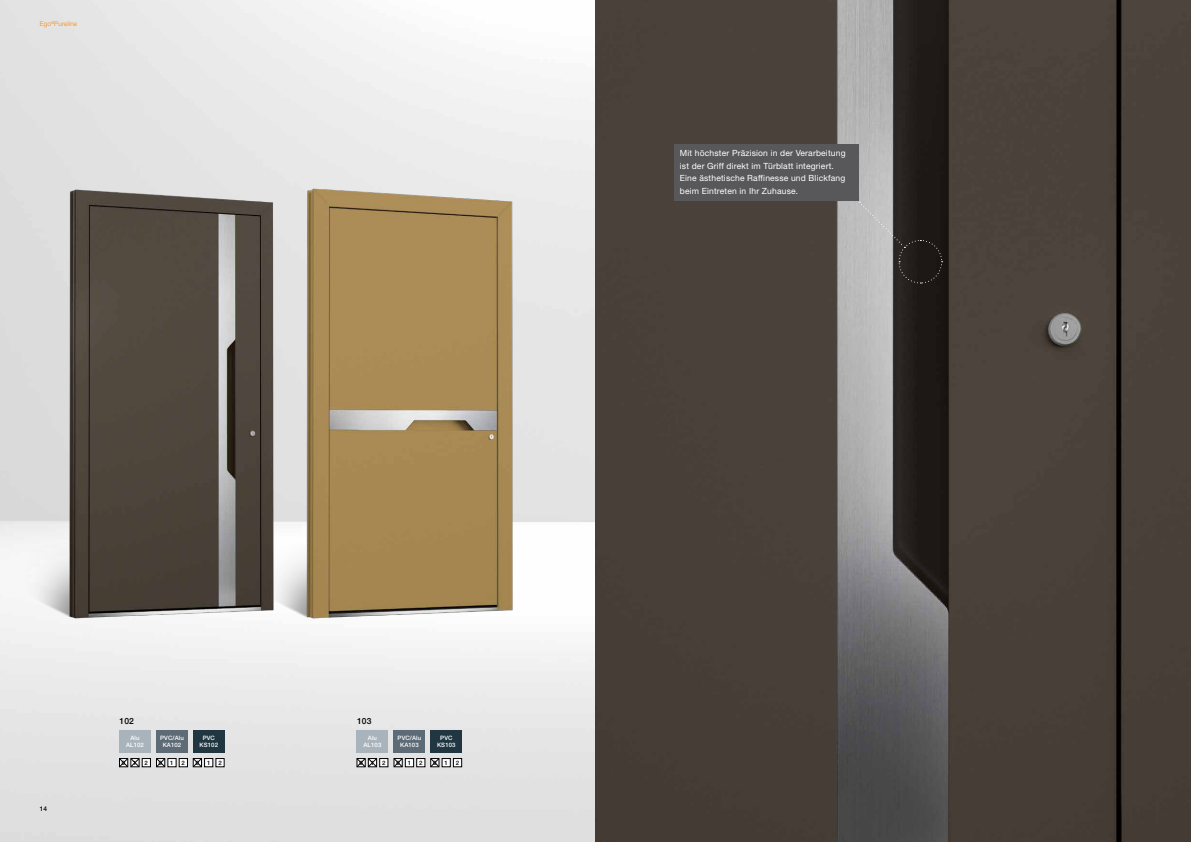
<style>
.page{position:relative;width:1191px;height:842px;background:#fff}
.page>*{position:absolute;margin:0;border:0;box-sizing:border-box;transform-origin:0 0}
.t1{font:8.5px/12.5px "Helvetica Neue LT Std";letter-spacing:.02em;color:#fff}
.t2{font:500 8.5px "Helvetica Neue LT Std";letter-spacing:.02em;color:#000}
.t3{font:300 6.5px "Helvetica Neue LT Std";letter-spacing:.02em;color:#ff8300}
.t4{font:500 6.5px "Helvetica Neue LT Std";color:#000}
.t5{font:500 6px/7.5px "Helvetica Neue LT Std";letter-spacing:.02em;color:#fff;text-align:center}
.t6{font:500 6px "Helvetica Neue LT Std";color:#000}
</style>
<div class="page">
<img style="left:0;top:0;width:595px;height:842px">
<img style="left:25px;top:165px;width:239px;height:476px">
<img style="left:264px;top:165px;width:297px;height:476px">
<img style="left:595px;top:0;width:596px;height:842px">
<div style="left:674px;top:145px;width:185px;height:56px;background:#58585a"></div>
<svg style="left:859px;top:202px;width:83px;height:82px;background:#646160"></svg>
<div style="left:193px;top:730px;width:31px;height:23px;background:#203742"></div>
<div style="left:205px;top:758px;width:8px;height:9px;background:#fff"></div>
<div style="left:204px;top:758px;width:9px;height:9px;border:1px solid #000"></div>
<div style="left:216px;top:758px;width:8px;height:9px;background:#fff"></div>
<div style="left:216px;top:758px;width:8px;height:9px;border:1px solid #000"></div>
<div style="left:168px;top:758px;width:8px;height:9px;background:#fff"></div>
<div style="left:168px;top:758px;width:8px;height:9px;border:1px solid #000"></div>
<div style="left:179px;top:758px;width:8px;height:9px;background:#fff"></div>
<div style="left:179px;top:758px;width:9px;height:9px;border:1px solid #000"></div>
<div style="left:156px;top:730px;width:32px;height:23px;background:#5d6b76"></div>
<div style="left:142px;top:758px;width:8px;height:9px;background:#fff"></div>
<div style="left:142px;top:758px;width:9px;height:9px;border:1px solid #000"></div>
<div style="left:119px;top:730px;width:32px;height:23px;background:#a8b3bc"></div>
<svg style="left:119px;top:758px;width:21px;height:9px"></svg>
<svg style="left:156px;top:758px;width:9px;height:9px"></svg>
<svg style="left:193px;top:758px;width:9px;height:9px"></svg>
<div style="left:431px;top:730px;width:31px;height:23px;background:#203742"></div>
<div style="left:442px;top:758px;width:8px;height:9px;background:#fff"></div>
<div style="left:442px;top:758px;width:8px;height:9px;border:1px solid #000"></div>
<div style="left:453px;top:758px;width:8px;height:9px;background:#fff"></div>
<div style="left:453px;top:758px;width:9px;height:9px;border:1px solid #000"></div>
<div style="left:405px;top:758px;width:8px;height:9px;background:#fff"></div>
<div style="left:405px;top:758px;width:9px;height:9px;border:1px solid #000"></div>
<div style="left:417px;top:758px;width:8px;height:9px;background:#fff"></div>
<div style="left:416px;top:758px;width:9px;height:9px;border:1px solid #000"></div>
<div style="left:394px;top:730px;width:31px;height:23px;background:#5d6b76"></div>
<div style="left:380px;top:758px;width:8px;height:9px;background:#fff"></div>
<div style="left:379px;top:758px;width:9px;height:9px;border:1px solid #000"></div>
<div style="left:357px;top:730px;width:31px;height:23px;background:#a8b3bc"></div>
<svg style="left:356px;top:758px;width:21px;height:9px"></svg>
<svg style="left:393px;top:758px;width:10px;height:9px"></svg>
<svg style="left:430px;top:758px;width:9px;height:9px"></svg>
<p class="t3" style="left:40px;top:20px;width:39px">Ego<sup>®</sup>Pureline</p>
<p class="t4" style="left:40px;top:805px;width:9px">14</p>
<p class="t2" style="left:119px;top:715px;width:16px">102</p>
<p class="t5" style="left:126px;top:734px;width:19px">Alu<br>AL102</p>
<p class="t6" style="left:122px;top:759px;width:5px">0</p>
<p class="t6" style="left:133px;top:759px;width:5px">1</p>
<p class="t6" style="left:145px;top:759px;width:5px">2</p>
<p class="t5" style="left:160px;top:734px;width:25px">PVC/Alu<br>KA102</p>
<p class="t5" style="left:200px;top:734px;width:20px">PVC<br>KS102</p>
<p class="t6" style="left:159px;top:759px;width:5px">0</p>
<p class="t6" style="left:170px;top:759px;width:5px">1</p>
<p class="t6" style="left:182px;top:759px;width:5px">2</p>
<p class="t6" style="left:196px;top:759px;width:5px">0</p>
<p class="t6" style="left:207px;top:759px;width:5px">1</p>
<p class="t6" style="left:218px;top:759px;width:5px">2</p>
<p class="t2" style="left:357px;top:715px;width:16px">103</p>
<p class="t5" style="left:363px;top:734px;width:19px">Alu<br>AL103</p>
<p class="t6" style="left:359px;top:759px;width:5px">0</p>
<p class="t6" style="left:371px;top:759px;width:5px">1</p>
<p class="t6" style="left:382px;top:759px;width:5px">2</p>
<p class="t5" style="left:397px;top:734px;width:25px">PVC/Alu<br>KA103</p>
<p class="t5" style="left:437px;top:734px;width:20px">PVC<br>KS103</p>
<p class="t6" style="left:396px;top:759px;width:5px">0</p>
<p class="t6" style="left:408px;top:759px;width:5px">1</p>
<p class="t6" style="left:419px;top:759px;width:5px">2</p>
<p class="t6" style="left:433px;top:759px;width:5px">0</p>
<p class="t6" style="left:444px;top:759px;width:5px">1</p>
<p class="t6" style="left:456px;top:759px;width:5px">2</p>
<p class="t1" style="left:680px;top:147px;width:167px">Mit höchster Präzision in der Verarbeitung ist der Griff direkt im Türblatt integriert.<br>Eine ästhetische Raffinesse und Blickfang beim Eintreten in Ihr Zuhause.</p>
</div>
